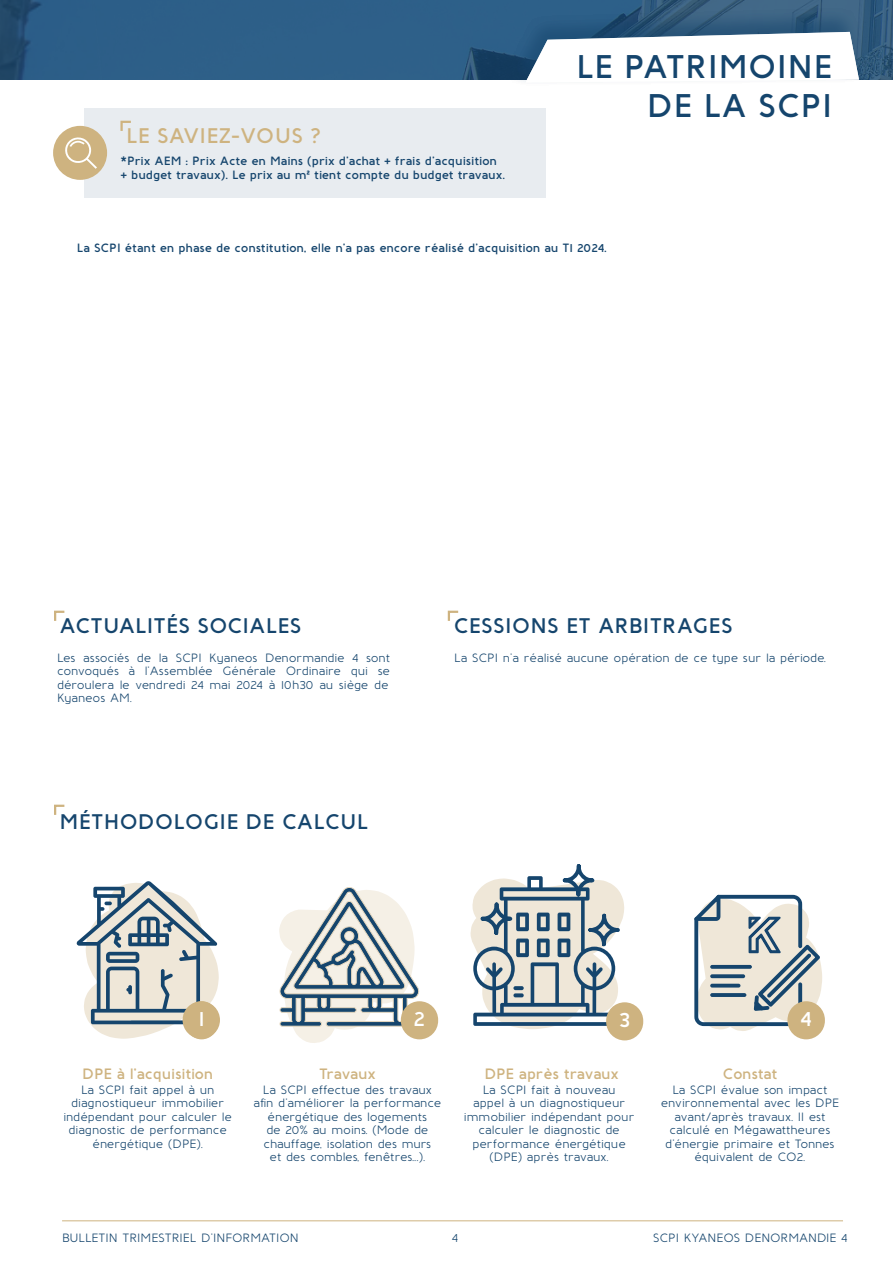
<style>
.page{position:relative;width:893px;height:1263px;background:#fff}
.page>*{position:absolute;margin:0;border:0;box-sizing:border-box;transform-origin:0 0}
.t1{font:600 32.7px/39.3px "Baufra";letter-spacing:.01em;color:#15456d;text-align:right}
.t2{font:600 21.15px "Baufra";letter-spacing:.01em;color:#15456d}
.t3{font:600 21.15px "Baufra";letter-spacing:.01em;color:#ceb380}
.t4{font:600 21.15px "Baufra";color:#fff}
.t5{font:600 15px "Baufra";letter-spacing:-.015em;color:#ceb380}
.t6{font:500 12px/13.5px "Baufra";letter-spacing:-.01em;color:#15456d;text-align:center}
.t7{font:600 12px/13.5px "Baufra";letter-spacing:-.005em;color:#15456d}
</style>
<div class="page">
<img style="left:0;top:0;width:893px;height:80px">
<svg style="left:54px;top:610px;width:11px;height:11px"></svg>
<svg style="left:447px;top:610px;width:12px;height:11px"></svg>
<div style="left:507px;top:7px;width:359px;height:79px;background:#15456d;opacity:.36"></div>
<svg style="left:525px;top:32px;width:334px;height:51px"></svg>
<svg style="left:54px;top:804px;width:11px;height:11px"></svg>
<div style="left:84px;top:108px;width:462px;height:89px;background:#e8ecf0"></div>
<svg style="left:120px;top:120px;width:11px;height:11px"></svg>
<div style="left:53px;top:126px;width:54px;height:54px;background:#ceb380;border-radius:50%"></div>
<svg style="left:65px;top:137px;width:32px;height:32px"></svg>
<svg style="left:77px;top:881px;width:142px;height:158px"></svg>
<svg style="left:279px;top:887px;width:140px;height:156px"></svg>
<div style="left:401px;top:1001px;width:37px;height:38px;background:#ceb380;border-radius:19px"></div>
<svg style="left:470px;top:864px;width:154px;height:165px"></svg>
<div style="left:606px;top:1002px;width:37px;height:38px;background:#ceb380;border-radius:19px"></div>
<svg style="left:694px;top:895px;width:128px;height:136px;background:#c2c7c6"></svg>
<div style="left:787px;top:1001px;width:38px;height:38px;background:#ceb380;border-radius:19px"></div>
<svg style="left:183px;top:1001px;width:37px;height:38px"></svg>
<div style="left:186px;top:1001px;width:32px;height:38px;background:#ceb380;border-radius:16px"></div>
<hr style="left:62px;top:1220px;width:781px;height:1px;background:#ceb380">
<h2 class="t3" style="left:126px;top:121px;width:196px">LE SAVIEZ-VOUS ?</h2>
<p class="t7" style="left:120px;top:154px;width:386px">*Prix AEM : Prix Acte en Mains (prix d’achat + frais d’acquisition + budget travaux). Le prix au m² tient compte du budget travaux.</p>
<h1 class="t1" style="left:576px;top:45px;width:258px">LE PATRIMOINE<br>DE LA SCPI</h1>
<p class="t7" style="left:77px;top:241px;width:531px">La SCPI étant en phase de constitution, elle n’a pas encore réalisé d’acquisition au T1 2024.</p>
<h2 class="t2" style="left:60px;top:611px;width:243px">ACTUALITÉS SOCIALES</h2>
<p class="t6" style="left:57px;top:650px;width:334px;text-align:left">Les associés de la SCPI Kyaneos Denormandie 4 sont convoqués à l’Assemblée Générale Ordinaire qui se déroulera le vendredi 24 mai 2024 à 10h30 au siège de Kyaneos AM.</p>
<h2 class="t2" style="left:60px;top:807px;width:310px">MÉTHODOLOGIE DE CALCUL</h2>
<h2 class="t2" style="left:453px;top:611px;width:281px">CESSIONS ET ARBITRAGES</h2>
<p class="t6" style="left:454px;top:650px;width:373px">La SCPI n’a réalisé aucune opération de ce type sur la période.</p>
<h2 class="t4" style="left:198px;top:1003px;width:8px">1</h2>
<h2 class="t4" style="left:414px;top:1003px;width:13px">2</h2>
<h2 class="t4" style="left:619px;top:1005px;width:13px">3</h2>
<h2 class="t4" style="left:800px;top:1003px;width:13px">4</h2>
<p class="t5" style="left:82px;top:1063px;width:132px">DPE à l’acquisition</p>
<p class="t6" style="left:64px;top:1082px;width:170px">La SCPI fait appel à un diagnostiqueur immobilier indépendant pour calculer le diagnostic de performance énergétique (DPE).</p>
<p class="t5" style="left:319px;top:1063px;width:58px">Travaux</p>
<p class="t6" style="left:253px;top:1082px;width:190px">La SCPI effectue des travaux afin d’améliorer la performance énergétique des logements<br>de 20% au moins. (Mode de chauffage, isolation des murs<br>et des combles, fenêtres...).</p>
<p class="t5" style="left:484px;top:1063px;width:136px">DPE après travaux</p>
<p class="t6" style="left:464px;top:1082px;width:172px">La SCPI fait à nouveau<br>appel à un diagnostiqueur immobilier indépendant pour calculer le diagnostic de performance énergétique (DPE) après travaux.</p>
<p class="t5" style="left:723px;top:1063px;width:56px">Constat</p>
<p class="t6" style="left:661px;top:1082px;width:179px">La SCPI évalue son impact environnemental avec les DPE avant/après travaux. Il est calculé en Mégawattheures d’énergie primaire et Tonnes équivalent de CO2.</p>
<p class="t6" style="left:62px;top:1231px;width:238px">BULLETIN TRIMESTRIEL D’INFORMATION</p>
<p class="t6" style="left:452px;top:1231px;width:8px">4</p>
<p class="t6" style="left:653px;top:1231px;width:196px">SCPI KYANEOS DENORMANDIE 4</p>
</div>
